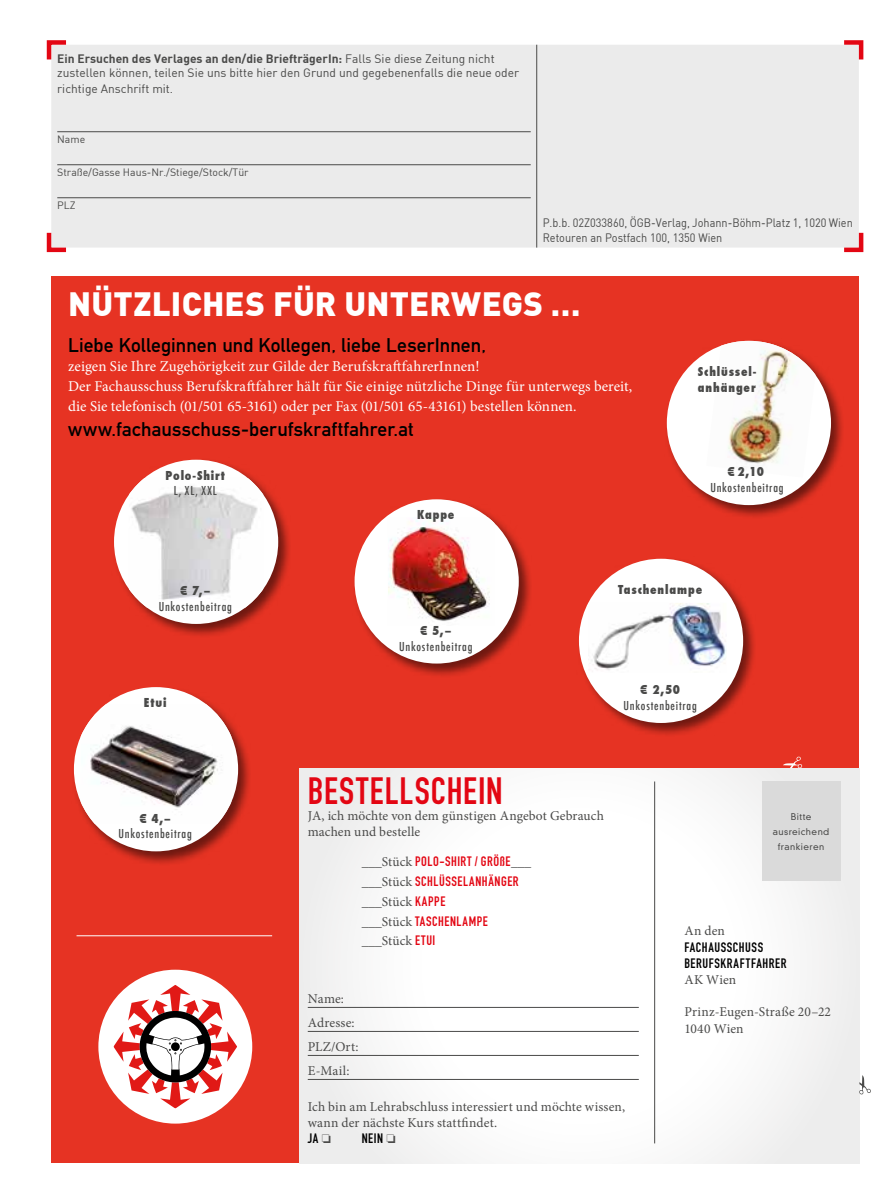
<style>
.page{position:relative;width:893px;height:1191px;background:#fff}
.page>*{position:absolute;margin:0;border:0;box-sizing:border-box;transform-origin:0 0}
.t1{font:37.5px "DIN Engschrift Std";letter-spacing:.03em;color:#e30613}
.t2{font:900 33px "DIN";letter-spacing:.005em;color:#fff}
.t3{font:19.5px "DIN Mittelschrift Std";letter-spacing:.005em;color:#000}
.t4{font:15px/19.8px "Minion Pro";color:#fff}
.t5{font:13.5px/16.2px "Minion Pro";letter-spacing:.01em;color:#4a4a49}
.t6{font:13.5px/19.8px "DIN Engschrift Std";letter-spacing:.04em;color:#e30613}
.t7{font:13.5px/16.2px "DIN Engschrift Std";letter-spacing:.045em;color:#000}
.t8{font:12px/14.4px "DIN";color:#4a4a49}
.t9{font:12px/15px "DIN";color:#4a4a49;scale:.91 1}
.t10{font:500 condensed 12px "Futura";letter-spacing:.065em;color:#4a4a49}
.t11{font:800 condensed 12px/15.6px "Futura";letter-spacing:.07em;color:#4a4a49}
.t12{font:10.5px "DIN";color:#4a4a49}
.t13{font:300 9px/15px "DIN Neuzeit Grotesk Std";letter-spacing:.05em;color:#4a4a49;text-align:center}
.s1{font-weight:700}
.s2{font-family:"Minion Pro";color:#4a4a49}
.s3{font-family:"DIN Engschrift Std";color:#e30613}
.s4{color:#4a4a49}
</style>
<div class="page">
<svg style="left:46px;top:40px;width:818px;height:213px;background:#eaeaea"></svg>
<div style="left:51px;top:276px;width:808px;height:887px;background:#e63323"></div>
<div style="left:112px;top:457px;width:180px;height:181px;background:#000;opacity:.52"></div>
<div style="left:114px;top:460px;width:164px;height:164px;background:#fff;border-radius:50%"></div>
<img style="left:129px;top:478px;width:134px;height:129px">
<div style="left:577px;top:556px;width:180px;height:181px;background:#000;opacity:.52"></div>
<div style="left:579px;top:559px;width:164px;height:164px;background:#fff;border-radius:50%"></div>
<img style="left:591px;top:603px;width:135px;height:67px">
<div style="left:665px;top:338px;width:180px;height:181px;background:#000;opacity:.52"></div>
<div style="left:667px;top:341px;width:164px;height:164px;background:#fff;border-radius:50%"></div>
<img style="left:706px;top:341px;width:109px;height:136px">
<div style="left:72px;top:685px;width:180px;height:180px;background:#000;opacity:.52"></div>
<div style="left:74px;top:687px;width:164px;height:164px;background:#fff;border-radius:50%"></div>
<img style="left:81px;top:704px;width:150px;height:120px">
<div style="left:98px;top:969px;width:154px;height:154px;background:#fff;border-radius:50%"></div>
<svg style="left:113px;top:984px;width:124px;height:124px"></svg>
<div style="left:352px;top:497px;width:181px;height:180px;background:#000;opacity:.52"></div>
<div style="left:355px;top:499px;width:164px;height:164px;background:#fff;border-radius:50%"></div>
<img style="left:388px;top:517px;width:106px;height:104px">
<div style="left:299px;top:768px;width:560px;height:395px;background:linear-gradient(to right,#f8f8f8,#f9f9f9)"></div>
<hr style="left:308px;top:1007px;width:331px;height:1px;background:#4a4a49">
<hr style="left:308px;top:1031px;width:331px;height:1px;background:#4a4a49">
<hr style="left:308px;top:1055px;width:331px;height:1px;background:#4a4a49">
<hr style="left:308px;top:1079px;width:331px;height:1px;background:#4a4a49">
<hr style="left:654px;top:781px;width:1px;height:362px;background:#4a4a49">
<div style="left:762px;top:781px;width:78px;height:100px;background:#dadada"></div>
<svg style="left:859px;top:1075px;width:12px;height:19px"></svg>
<svg style="left:783px;top:756px;width:19px;height:12px"></svg>
<hr style="left:77px;top:935px;width:195px;height:1px;background:#fff">
<p class="t8" style="left:57px;top:51px;width:463px"><span class="s1">Ein Ersuchen des Verlages an den/die BriefträgerIn:</span> Falls Sie diese Zeitung nicht zustellen können, teilen Sie uns bitte hier den Grund und gegebenenfalls die neue oder</p>
<p class="t8" style="left:57px;top:82px;width:117px">richtige Anschrift mit.</p>
<p class="t12" style="left:57px;top:132px;width:30px">Name</p>
<p class="t12" style="left:57px;top:165px;width:193px">Straße/Gasse Haus-Nr./Stiege/Stock/Tür</p>
<p class="t12" style="left:57px;top:198px;width:20px">PLZ</p>
<p class="t9" style="left:543px;top:214px;width:342px">P.b.b. 02Z033860, ÖGB-Verlag, Johann-Böhm-Platz 1, 1020 Wien<br>Retouren an Postfach 100, 1350 Wien</p>
<h2 class="t2" style="left:68px;top:281px;width:514px">NÜTZLICHES FÜR UNTERWEGS …</h2>
<h3 class="t3" style="left:68px;top:333px;width:419px">Liebe Kolleginnen und Kollegen, liebe LeserInnen,</h3>
<p class="t4" style="left:68px;top:356px;width:566px">zeigen Sie Ihre Zugehörigkeit zur Gilde der BerufskraftfahrerInnen!<br>Der Fachausschuss Berufskraftfahrer hält für Sie einige nützliche Dinge für unterwegs bereit, die Sie telefonisch (01/501 65-3161) oder per Fax (01/501 65-43161) bestellen können.</p>
<h3 class="t3" style="left:68px;top:418px;width:347px">www.fachausschuss-berufskraftfahrer.at</h3>
<p class="t11" style="left:166px;top:467px;width:61px">Polo-Shirt</p>
<p class="t10" style="left:174px;top:483px;width:45px">L, XL, XXL</p>
<p class="t11" style="left:417px;top:507px;width:39px">Kappe</p>
<p class="t11" style="left:698px;top:364px;width:60px">Schlüssel&shy;anhänger</p>
<p class="t11" style="left:727px;top:464px;width:38px">€ 2,10</p>
<p class="t10" style="left:710px;top:480px;width:75px">Unkostenbeitrag</p>
<p class="t11" style="left:180px;top:583px;width:32px">€ 7,–</p>
<p class="t10" style="left:159px;top:599px;width:75px">Unkostenbeitrag</p>
<p class="t11" style="left:144px;top:695px;width:24px">Etui</p>
<p class="t11" style="left:139px;top:810px;width:33px">€ 4,–</p>
<p class="t10" style="left:119px;top:826px;width:75px">Unkostenbeitrag</p>
<p class="t11" style="left:420px;top:622px;width:33px">€ 5,–</p>
<p class="t10" style="left:399px;top:638px;width:75px">Unkostenbeitrag</p>
<p class="t11" style="left:618px;top:582px;width:85px">Taschenlampe</p>
<p class="t11" style="left:640px;top:682px;width:41px">€ 2,50</p>
<p class="t10" style="left:624px;top:698px;width:75px">Unkostenbeitrag</p>
<h1 class="t1" style="left:308px;top:768px;width:196px">BESTELLSCHEIN</h1>
<p class="t5" style="left:308px;top:807px;width:298px">JA, ich möchte von dem günstigen Angebot Gebrauch machen und bestelle</p>
<p class="t6" style="left:362px;top:851px;width:171px"><span class="s2">___Stück</span> POLO-SHIRT / GRÖSE<span class="s2">___ ___Stück</span> SCHLÜSSELANHÄNGER</p>
<p class="t5" style="left:362px;top:893px;width:85px">___Stück <span class="s3">KAPPE</span></p>
<p class="t6" style="left:362px;top:911px;width:127px"><span class="s2">___Stück</span> TASCHENLAMPE</p>
<p class="t5" style="left:362px;top:933px;width:75px">___Stück <span class="s3">ETUI</span></p>
<p class="t5" style="left:308px;top:986px;width:52px;line-height:24px">Name:<br>Adresse:<br>PLZ/Ort:<br>E-Mail:</p>
<p class="t5" style="left:308px;top:1098px;width:319px">Ich bin am Lehrabschluss interessiert und möchte wissen, wann der nächste Kurs stattfindet.</p>
<p class="t7" style="left:308px;top:1130px;width:25px">JA <span class="s4">❏</span></p>
<p class="t7" style="left:362px;top:1130px;width:35px">NEIN <span class="s4">❏</span></p>
<p class="t13" style="left:773px;top:809px;width:58px">Bitte ausreichend frankieren</p>
<p class="t5" style="left:684px;top:923px;width:42px">An den</p>
<p class="t7" style="left:684px;top:938px;width:104px">FACHAUSSCHUSS<br>BERUFSKRAFTFAHRER</p>
<p class="t5" style="left:684px;top:971px;width:53px">AK Wien</p>
<p class="t5" style="left:684px;top:1004px;width:148px">Prinz-Eugen-Straße 20–22<br>1040 Wien</p>
</div>
